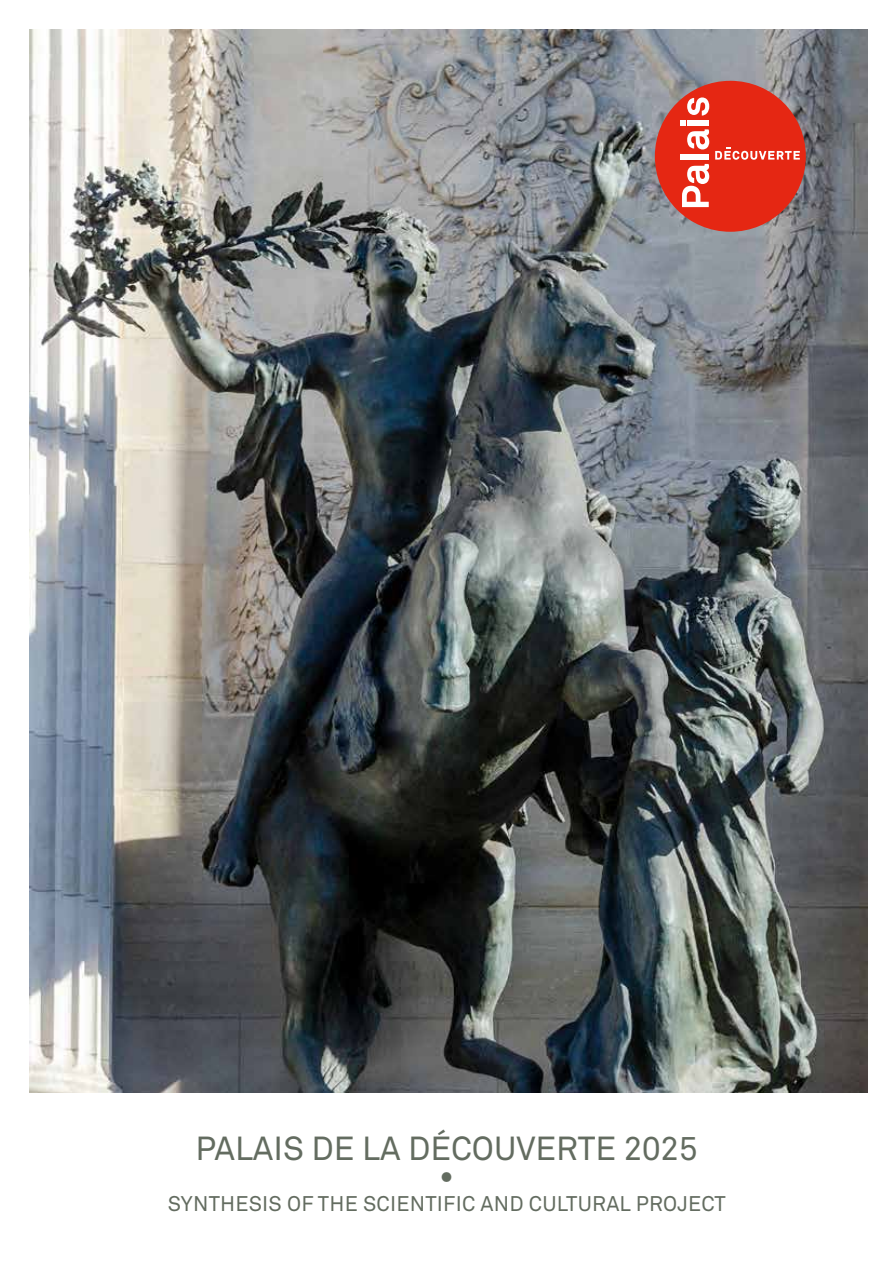
<style>
.page{position:relative;width:893px;height:1263px;background:#fff}
.page>*{position:absolute;margin:0;border:0;box-sizing:border-box;transform-origin:0 0}
.t1{font:37.5px "Akkurat";color:#636c60}
.t2{font:33px "Akkurat";color:#636c60}
.t3{font:21px "Akkurat";letter-spacing:.01em;color:#636c60}
</style>
<div class="page">
<img style="left:30px;top:30px;width:837px;height:1063px">
<div style="left:655px;top:81px;width:151px;height:151px;background:#e52713;border-radius:50%"></div>
<svg style="left:682px;top:164px;width:27px;height:43px"></svg>
<div style="left:680px;top:154px;width:29px;height:5px;background:#fff"></div>
<svg style="left:680px;top:97px;width:29px;height:52px"></svg>
<svg style="left:715px;top:148px;width:85px;height:12px"></svg>
<h2 class="t2" style="left:195px;top:1128px;width:504px">PALAIS DE LA DÉCOUVERTE 2025</h2>
<h1 class="t1" style="left:438px;top:1152px;width:18px">•</h1>
<p class="t3" style="left:168px;top:1190px;width:559px">SYNTHESIS OF THE SCIENTIFIC AND CULTURAL PROJECT</p>
</div>
